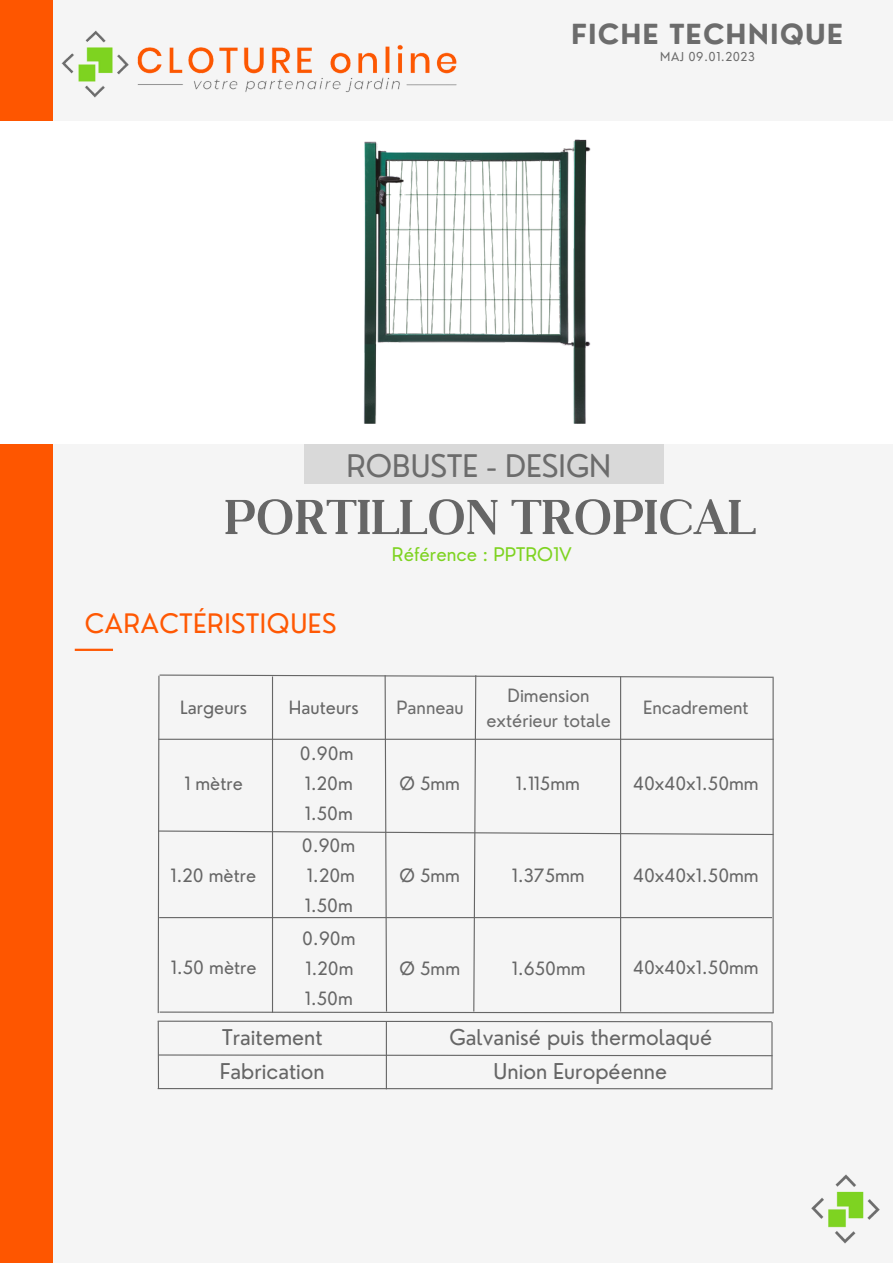
<style>
.page{position:relative;width:893px;height:1264px;background:#fff}
.page>*{position:absolute;margin:0;border:0;box-sizing:border-box;transform-origin:0 0}
.t1{font:600 58.5px "Kulachat Serif";letter-spacing:-.02em;color:#666}
.t2{font:30.3px "Nourd";color:#6c6c6c}
.t3{font:700 27px "Nourd";letter-spacing:.04em;color:#6c6c6c}
.t4{font:26.1px "Nourd";letter-spacing:.02em;color:#ff5803}
.t5{font:21.3px "Nourd";color:#666}
.t6{font:21.15px/33.9px "Nourd";color:#666}
.t7{font:18.3px "Nourd";color:#7ed321}
.t8{font:17.85px/30.2px "Nourd";color:#666;text-align:justify}
.t9{font:17.85px/24.8px "Nourd";color:#6c6c6c;text-align:center}
.t10{font:12px "Nourd";letter-spacing:.04em;color:#6c6c6c}
</style>
<div class="page">
<div style="left:0;top:0;width:892px;height:1262px;background:#f5f5f5"></div>
<div style="left:0;top:0;width:53px;height:1262px;background:#fe5600"></div>
<img style="left:61px;top:30px;width:396px;height:68px">
<img style="left:811px;top:1174px;width:69px;height:70px">
<div style="left:304px;top:442px;width:359px;height:42px;background:#d9d9d9"></div>
<hr style="left:75px;top:648px;width:38px;height:3px;background:#ff5803">
<svg style="left:157px;top:674px;width:617px;height:340px"></svg>
<svg style="left:157px;top:1020px;width:615px;height:2px"></svg>
<svg style="left:157px;top:1053px;width:616px;height:3px"></svg>
<hr style="left:386px;top:1021px;width:1px;height:68px;background:#666">
<hr style="left:158px;top:1021px;width:1px;height:67px;background:#666">
<hr style="left:158px;top:1087px;width:613px;height:2px;background:#666">
<hr style="left:771px;top:1022px;width:1px;height:67px;background:#666">
<div style="left:0;top:121px;width:892px;height:322px;background:#fff"></div>
<img style="left:363px;top:139px;width:228px;height:285px">
<hr style="left:772px;top:677px;width:1px;height:335px;background:#666">
<h3 class="t3" style="left:571px;top:17px;width:273px">FICHE TECHNIQUE</h3>
<p class="t10" style="left:660px;top:49px;width:96px">MAJ 09.01.2023</p>
<h2 class="t2" style="left:346px;top:446px;width:266px">ROBUSTE - DESIGN</h2>
<h1 class="t1" style="left:224px;top:479px;width:534px">PORTILLON TROPICAL</h1>
<p class="t7" style="left:392px;top:542px;width:181px">Référence : PPTRO1V</p>
<h3 class="t4" style="left:85px;top:607px;width:253px">CARACTÉRISTIQUES</h3>
<p class="t9" style="left:486px;top:683px;width:126px">Dimension extérieur totale</p>
<p class="t8" style="left:180px;top:692px;width:68px">Largeurs</p>
<p class="t8" style="left:289px;top:692px;width:71px">Hauteurs</p>
<p class="t9" style="left:396px;top:694px;width:69px">Panneau</p>
<p class="t9" style="left:643px;top:694px;width:107px">Encadrement</p>
<p class="t8" style="left:184px;top:768px;width:60px">1 mètre</p>
<p class="t8" style="left:170px;top:859px;width:87px">1.20 mètre</p>
<p class="t8" style="left:171px;top:952px;width:87px">1.50 mètre</p>
<p class="t8" style="left:300px;top:737px;width:55px">0.90m 1.20m 1.50m</p>
<p class="t8" style="left:302px;top:830px;width:55px">0.90m 1.20m 1.50m</p>
<p class="t8" style="left:302px;top:922px;width:55px">0.90m 1.20m 1.50m</p>
<p class="t6" style="left:220px;top:1020px;width:106px">Traitement<br>Fabrication</p>
<p class="t8" style="left:399px;top:768px;width:62px">Ø 5mm</p>
<p class="t8" style="left:633px;top:768px;width:127px">40x40x1.50mm</p>
<p class="t8" style="left:516px;top:768px;width:65px">1.115mm</p>
<p class="t8" style="left:399px;top:860px;width:62px">Ø 5mm</p>
<p class="t8" style="left:633px;top:859px;width:127px">40x40x1.50mm</p>
<p class="t8" style="left:511px;top:859px;width:74px">1.375mm</p>
<p class="t8" style="left:399px;top:953px;width:62px">Ø 5mm</p>
<p class="t8" style="left:633px;top:952px;width:127px">40x40x1.50mm</p>
<p class="t8" style="left:511px;top:953px;width:75px">1.650mm</p>
<p class="t5" style="left:449px;top:1023px;width:264px">Galvanisé puis thermolaqué</p>
<p class="t5" style="left:493px;top:1057px;width:175px">Union Européenne</p>
</div>
